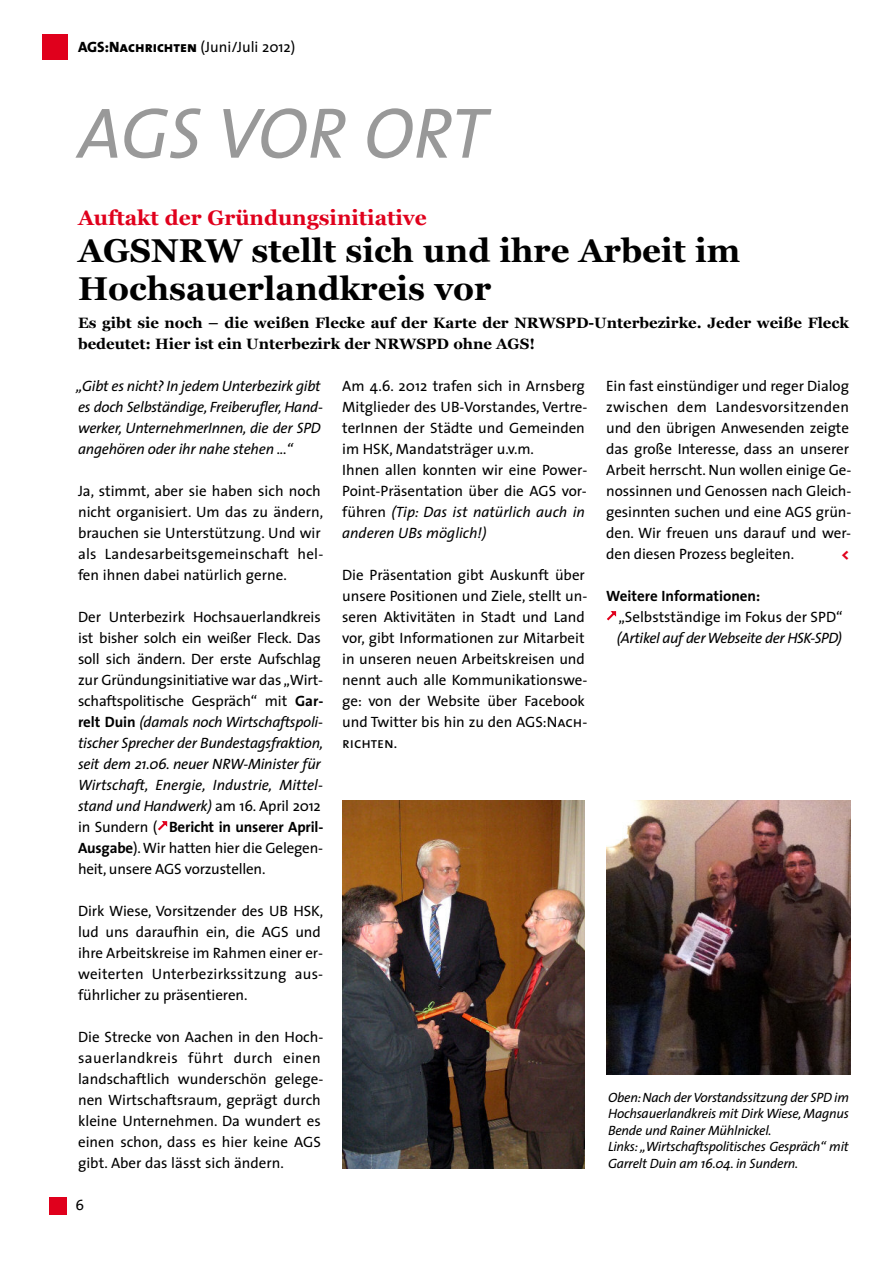
<style>
.page{position:relative;width:893px;height:1263px;background:#fff}
.page>*{position:absolute;margin:0;border:0;box-sizing:border-box;transform-origin:0 0}
.t1{font:italic 72px "The Sans";letter-spacing:-.005em;color:#999}
.t2{font:700 33px/37.5px "Georgia";color:#000}
.t3{font:700 21px "Georgia";color:#e0001c}
.t4{font:15px/21px "The Sans";color:#000}
.t5{font:italic 15px/21px "The Sans";letter-spacing:-.02em;color:#000}
.t6{font:700 15px/21px "Georgia";color:#000}
.t7{font:700 15px "The Sans";color:#000}
.t8{font:15px "The Sans Caps";color:#000}
.t9{font:15px "SPD2002 The Sans";color:#000}
.t10{font:800 15px "The Sans";color:#e0001c}
.t11{font:italic 13.5px/16.5px "The Sans";letter-spacing:-.02em;color:#000}
.s1{font-weight:800}
.s2{font-family:"The Sans Extra Bold Caps"}
.s3{font-weight:700}
.s4{font-style:italic}
.s5{font-family:"The Sans Caps"}
.s6{font-family:"The Sans"}
</style>
<div class="page">
<div style="left:43px;top:34px;width:25px;height:26px;background:#e0001c"></div>
<div style="left:49px;top:1197px;width:17px;height:17px;background:#e0001c"></div>
<img style="left:606px;top:800px;width:244px;height:274px">
<img style="left:342px;top:800px;width:243px;height:368px">
<p class="t4" style="left:78px;top:38px;width:219px"><span class="s1">AGS:</span><span class="s2">Nachrichten</span> (Juni/Juli 2012)</p>
<h1 class="t1" style="left:78px;top:105px;width:410px">AGS VOR ORT</h1>
<h3 class="t3" style="left:78px;top:205px;width:350px">Auftakt der Gründungsinitiative</h3>
<h2 class="t2" style="left:78px;top:232px;width:664px">AGSNRW stellt sich und ihre Arbeit im<br>Hochsauerlandkreis vor</h2>
<p class="t6" style="left:78px;top:312px;width:772px">Es gibt sie noch – die weißen Flecke auf der Karte der NRWSPD-Unterbezirke. Jeder weiße Fleck bedeutet: Hier ist ein Unterbezirk der NRWSPD ohne AGS!</p>
<p class="t5" style="left:76px;top:377px;width:248px">„Gibt es nicht? In jedem Unterbezirk gibt es doch Selbständige, Freiberufler, Hand&shy;werker, UnternehmerInnen, die der SPD angehören oder ihr nahe stehen ...“</p>
<p class="t4" style="left:78px;top:482px;width:247px">Ja, stimmt, aber sie haben sich noch nicht organisiert. Um das zu ändern, brauchen sie Unterstützung. Und wir als Landesarbeitsgemeinschaft hel&shy;fen ihnen dabei natürlich gerne.</p>
<p class="t4" style="left:78px;top:608px;width:247px">Der Unterbezirk Hochsauerlandkreis ist bisher solch ein weißer Fleck. Das soll sich ändern. Der erste Aufschlag zur Gründungsinitiative war das „Wirt&shy;schaftspolitische Gespräch“ mit <span class="s3">Gar&shy;relt Duin</span> <span class="s4">(damals noch Wirtschaftspoli&shy;tischer Sprecher der Bundestagsfraktion, seit dem 21.06. neuer NRW-Minister für Wirtschaft, Energie, Industrie, Mittel&shy;stand und Handwerk)</span> am 16. April 2012 in Sundern ( <span class="s3">Bericht in unserer April-Ausgabe</span>).Wir hatten hier die Gelegen&shy;heit, unsere AGS vorzustellen.</p>
<p class="t4" style="left:78px;top:902px;width:247px">Dirk Wiese, Vorsitzender des UB HSK, lud uns daraufhin ein, die AGS und ihre Arbeitskreise im Rahmen einer er&shy;weiterten Unterbezirkssitzung aus&shy;führlicher zu präsentieren.</p>
<p class="t4" style="left:78px;top:1028px;width:247px">Die Strecke von Aachen in den Hoch&shy;sauerlandkreis führt durch einen landschaftlich wunderschön gelege&shy;nen Wirtschaftsraum, geprägt durch kleine Unternehmen. Da wundert es einen schon, dass es hier keine AGS gibt. Aber das lässt sich ändern.</p>
<p class="t9" style="left:76px;top:1197px;width:10px">6</p>
<p class="t4" style="left:342px;top:377px;width:247px">Am 4.6. 2012 trafen sich in Arnsberg Mitglieder des UB-Vorstandes, Vertre&shy;terInnen der Städte und Gemeinden im HSK, Mandatsträger u.v.m.<br>Ihnen allen konnten wir eine Power-Point-Präsentation über die AGS vor&shy;führen <span class="s4">(Tip: Das ist natürlich auch in anderen UBs möglich!)</span></p>
<p class="t4" style="left:342px;top:566px;width:247px">Die Präsentation gibt Auskunft über unsere Positionen und Ziele, stellt un&shy;seren Aktivitäten in Stadt und Land vor, gibt Informationen zur Mitarbeit in unseren neuen Arbeitskreisen und nennt auch alle Kommunikationswe&shy;ge: von der Website über Facebook und Twitter bis hin zu den <span class="s5">AGS:Nach-</span></p>
<p class="t8" style="left:342px;top:738px;width:57px">richten<span class="s6">.</span></p>
<p class="t4" style="left:606px;top:377px;width:247px">Ein fast einstündiger und reger Dialog zwischen dem Landesvorsitzenden und den übrigen Anwesenden zeigte das große Interesse, dass an unserer Arbeit herrscht. Nun wollen einige Ge&shy;nossinnen und Genossen nach Gleich&shy;gesinnten suchen und eine AGS grün&shy;den. Wir freuen uns darauf und wer&shy;den diesen Prozess begleiten.</p>
<p class="t10" style="left:841px;top:548px;width:9px">&lt;</p>
<p class="t7" style="left:606px;top:590px;width:156px">Weitere Informationen:</p>
<p class="t4" style="left:618px;top:608px;width:226px">„Selbstständige im Fokus der SPD“</p>
<p class="t5" style="left:617px;top:629px;width:227px">(Artikel auf der Webseite der HSK-SPD)</p>
<p class="t11" style="left:608px;top:1090px;width:242px">Oben:Nach derVorstandssitzung der SPD im Hochsauerlandkreis mit Dirk Wiese, Magnus Bende und Rainer Mühlnickel.<br>Links: „Wirtschaftspolitisches Gespräch“ mit Garrelt Duin am 16.04. in Sundern.</p>
</div>
